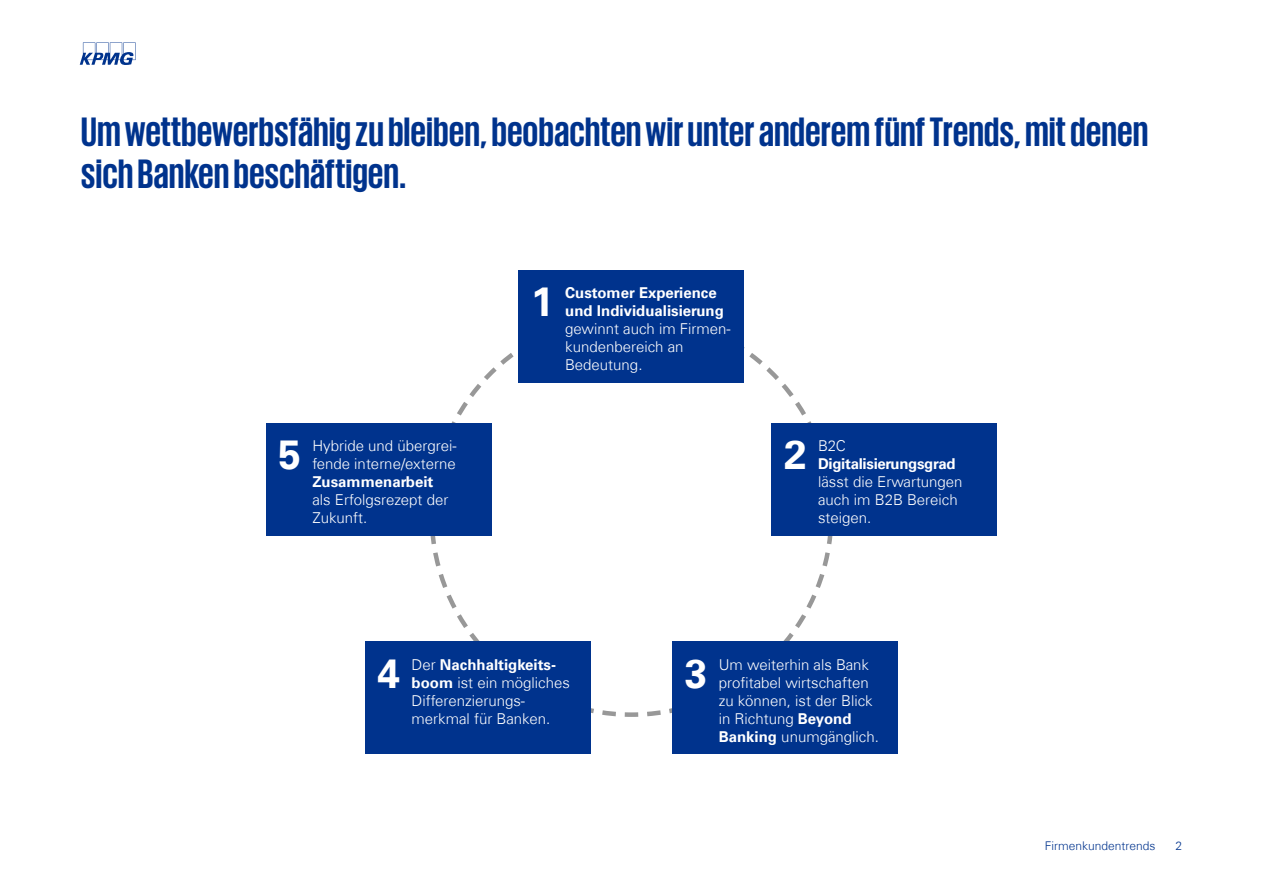
<style>
.page{position:relative;width:1263px;height:893px;background:#fff}
.page>*{position:absolute;margin:0;border:0;box-sizing:border-box;transform-origin:0 0}
.t1{font:700 42px/42px "KPMG";color:#00338d}
.t2{font:700 40.5px "Universfor KPMG";color:#fff}
.t3{font:300 15px/18px "Universfor KPMG";color:#fff}
.t4{font:700 15px/18px "Universfor KPMG";color:#fff}
.t5{font:700 15px "Universfor KPMG";letter-spacing:-.02em;color:#fff}
.t6{font:300 12px "Universfor KPMG";color:#00338d}
.s1{font-weight:700}
</style>
<div class="page">
<svg style="left:427px;top:311px;width:409px;height:406px"></svg>
<div style="left:266px;top:423px;width:225px;height:112px;background:#00338d"></div>
<div style="left:772px;top:423px;width:225px;height:112px;background:#00338d"></div>
<div style="left:519px;top:270px;width:225px;height:113px;background:#00338d"></div>
<div style="left:365px;top:641px;width:226px;height:113px;background:#00338d"></div>
<div style="left:672px;top:641px;width:226px;height:113px;background:#00338d"></div>
<svg style="left:80px;top:43px;width:56px;height:22px"></svg>
<h1 class="t1" style="left:81px;top:110px;width:1069px">Um wettbewerbsfähig zu bleiben, beobachten wir unter anderem fünf Trends, mit denen sich Banken beschäftigen.</h1>
<h2 class="t2" style="left:278px;top:431px;width:24px">5</h2>
<p class="t3" style="left:312px;top:437px;width:146px">Hybride und übergrei&shy;fende interne/externe</p>
<p class="t4" style="left:312px;top:473px;width:123px">Zusammenarbeit</p>
<p class="t3" style="left:312px;top:491px;width:138px">als Erfolgsrezept der<br>Zukunft.</p>
<h2 class="t2" style="left:531px;top:278px;width:24px">1</h2>
<p class="t4" style="left:565px;top:284px;width:160px">Customer Experience und Individualisierung</p>
<p class="t3" style="left:565px;top:320px;width:167px">gewinnt auch im Firmen&shy;kundenbereich an<br>Bedeutung.</p>
<h2 class="t2" style="left:784px;top:431px;width:24px">2</h2>
<p class="t3" style="left:818px;top:437px;width:29px">B2C</p>
<p class="t5" style="left:818px;top:455px;width:139px">Digitalisierungsgrad</p>
<p class="t3" style="left:818px;top:473px;width:146px">lässt die Erwartungen auch im B2B Bereich steigen.</p>
<h2 class="t2" style="left:378px;top:649px;width:24px">4</h2>
<p class="t3" style="left:412px;top:655px;width:160px">Der <span class="s1">Nachhaltigkeits&shy;boom</span> ist ein mögliches<br>Differenzierungs&shy;merkmal für Banken.</p>
<h2 class="t2" style="left:685px;top:649px;width:24px">3</h2>
<p class="t3" style="left:719px;top:655px;width:162px">Um weiterhin als Bank profitabel wirtschaften zu können, ist der Blick in Richtung <span class="s1">Beyond<br>Banking</span> unumgänglich.</p>
<p class="t6" style="left:1045px;top:839px;width:112px">Firmenkundentrends</p>
<p class="t6" style="left:1175px;top:839px;width:8px">2</p>
</div>
